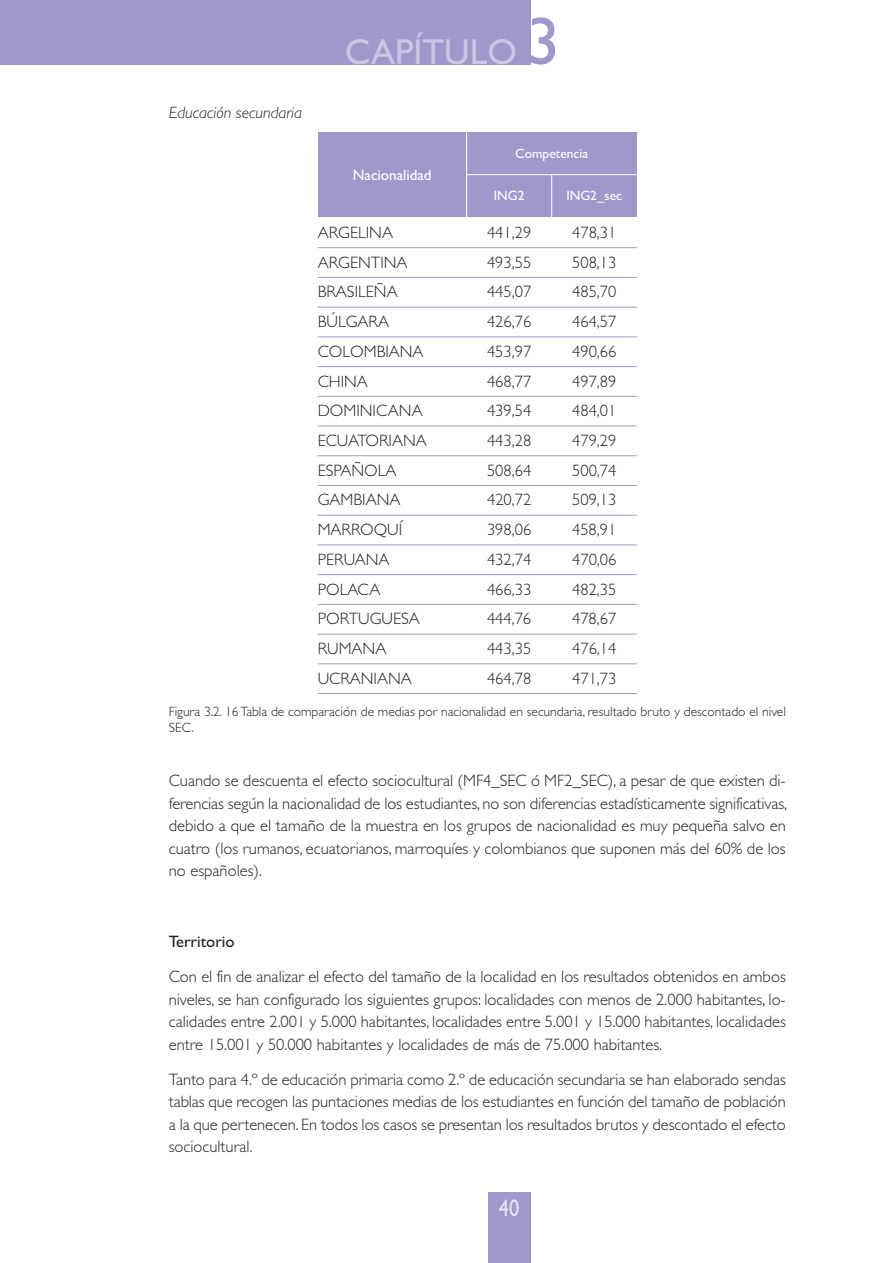
<style>
.page{position:relative;width:892px;height:1263px;background:#fff}
.page>*{position:absolute;margin:0;border:0;box-sizing:border-box;transform-origin:0 0}
.t1{font:36px "Gill Sans";color:#cac7e4}
.t2{font:24px "Gill Sans";color:#e7e6f3;scale:.85 1}
.t3{font:300 16.5px/22.5px "Gill Sans";color:#231f20;text-align:justify}
.t4{font:italic 300 16.5px "Gill Sans";color:#231f20}
.t5{font:16.5px "Gill Sans";color:#231f20}
.t6{font:15px "Gill Sans";color:#fff}
.t7{font:300 13.5px/16.2px "Gill Sans";color:#231f20}
.t8{font:13.5px "Gill Sans";color:#fff}
.s1{font-size:67.5px;color:#9f99cb}
</style>
<div class="page">
<div style="left:488px;top:1191px;width:42px;height:71px;background:#9f99cb"></div>
<div style="left:0;top:0;width:530px;height:64px;background:#9f99cb"></div>
<hr style="left:318px;top:247px;width:318px;height:1px;background:#9f99cb">
<hr style="left:318px;top:277px;width:318px;height:1px;background:#9f99cb">
<hr style="left:318px;top:307px;width:318px;height:1px;background:#9f99cb">
<hr style="left:318px;top:336px;width:318px;height:1px;background:#9f99cb">
<hr style="left:318px;top:366px;width:318px;height:1px;background:#9f99cb">
<hr style="left:318px;top:396px;width:318px;height:1px;background:#9f99cb">
<hr style="left:318px;top:425px;width:318px;height:1px;background:#9f99cb">
<hr style="left:318px;top:455px;width:318px;height:1px;background:#9f99cb">
<hr style="left:318px;top:485px;width:318px;height:1px;background:#9f99cb">
<hr style="left:318px;top:514px;width:318px;height:1px;background:#9f99cb">
<hr style="left:318px;top:544px;width:318px;height:1px;background:#9f99cb">
<hr style="left:318px;top:574px;width:318px;height:1px;background:#9f99cb">
<hr style="left:318px;top:604px;width:318px;height:1px;background:#9f99cb">
<hr style="left:318px;top:633px;width:318px;height:1px;background:#9f99cb">
<hr style="left:318px;top:663px;width:318px;height:1px;background:#9f99cb">
<hr style="left:318px;top:693px;width:318px;height:1px;background:#9f99cb">
<div style="left:318px;top:132px;width:148px;height:85px;background:#9f99cb"></div>
<div style="left:466px;top:175px;width:85px;height:42px;background:#9f99cb"></div>
<div style="left:466px;top:132px;width:170px;height:43px;background:#9f99cb"></div>
<div style="left:551px;top:175px;width:85px;height:42px;background:#9f99cb"></div>
<hr style="left:466px;top:132px;width:1px;height:85px;background:#fff">
<hr style="left:466px;top:174px;width:170px;height:1px;background:#fff">
<hr style="left:551px;top:175px;width:1px;height:42px;background:#fff">
<h1 class="t1" style="left:345px;top:39px;width:217px">CAPÍTULO <span class="s1">3</span></h1>
<p class="t4" style="left:169px;top:107px;width:135px">Educación secundaria</p>
<p class="t6" style="left:353px;top:169px;width:80px">Nacionalidad</p>
<p class="t8" style="left:515px;top:149px;width:74px">Competencia</p>
<p class="t8" style="left:566px;top:191px;width:57px">ING2_sec</p>
<p class="t8" style="left:494px;top:191px;width:32px">ING2</p>
<p class="t3" style="left:318px;top:223px;width:77px">ARGELINA</p>
<p class="t3" style="left:487px;top:223px;width:46px">441,29</p>
<p class="t3" style="left:572px;top:223px;width:46px">478,31</p>
<p class="t3" style="left:318px;top:253px;width:91px">ARGENTINA</p>
<p class="t3" style="left:487px;top:253px;width:46px">493,55</p>
<p class="t3" style="left:572px;top:253px;width:46px">508,13</p>
<p class="t3" style="left:318px;top:282px;width:81px">BRASILEÑA</p>
<p class="t3" style="left:487px;top:282px;width:46px">445,07</p>
<p class="t3" style="left:572px;top:282px;width:46px">485,70</p>
<p class="t3" style="left:318px;top:312px;width:73px">BÚLGARA</p>
<p class="t3" style="left:487px;top:312px;width:46px">426,76</p>
<p class="t3" style="left:572px;top:312px;width:46px">464,57</p>
<p class="t3" style="left:318px;top:342px;width:107px">COLOMBIANA</p>
<p class="t3" style="left:487px;top:342px;width:46px">453,97</p>
<p class="t3" style="left:572px;top:342px;width:46px">490,66</p>
<p class="t3" style="left:318px;top:371px;width:52px">CHINA</p>
<p class="t3" style="left:487px;top:371px;width:46px">468,77</p>
<p class="t3" style="left:572px;top:371px;width:46px">497,89</p>
<p class="t3" style="left:318px;top:401px;width:106px">DOMINICANA</p>
<p class="t3" style="left:487px;top:401px;width:46px">439,54</p>
<p class="t3" style="left:572px;top:401px;width:46px">484,01</p>
<p class="t3" style="left:318px;top:431px;width:111px">ECUATORIANA</p>
<p class="t3" style="left:487px;top:431px;width:46px">443,28</p>
<p class="t3" style="left:572px;top:431px;width:46px">479,29</p>
<p class="t3" style="left:318px;top:460px;width:80px">ESPAÑOLA</p>
<p class="t3" style="left:487px;top:460px;width:46px">508,64</p>
<p class="t3" style="left:572px;top:460px;width:46px">500,74</p>
<p class="t3" style="left:318px;top:490px;width:84px">GAMBIANA</p>
<p class="t3" style="left:487px;top:490px;width:46px">420,72</p>
<p class="t3" style="left:572px;top:490px;width:46px">509,13</p>
<p class="t3" style="left:318px;top:520px;width:86px">MARROQUÍ</p>
<p class="t3" style="left:487px;top:520px;width:46px">398,06</p>
<p class="t3" style="left:572px;top:520px;width:46px">458,91</p>
<p class="t3" style="left:318px;top:550px;width:73px">PERUANA</p>
<p class="t3" style="left:487px;top:550px;width:46px">432,74</p>
<p class="t3" style="left:572px;top:550px;width:46px">470,06</p>
<p class="t3" style="left:318px;top:579px;width:64px">POLACA</p>
<p class="t3" style="left:487px;top:579px;width:46px">466,33</p>
<p class="t3" style="left:572px;top:579px;width:46px">482,35</p>
<p class="t3" style="left:318px;top:609px;width:104px">PORTUGUESA</p>
<p class="t3" style="left:487px;top:609px;width:46px">444,76</p>
<p class="t3" style="left:572px;top:609px;width:46px">478,67</p>
<p class="t3" style="left:318px;top:639px;width:70px">RUMANA</p>
<p class="t3" style="left:487px;top:639px;width:46px">443,35</p>
<p class="t3" style="left:572px;top:639px;width:46px">476,14</p>
<p class="t3" style="left:318px;top:668px;width:96px">UCRANIANA</p>
<p class="t3" style="left:487px;top:668px;width:46px">464,78</p>
<p class="t3" style="left:572px;top:668px;width:46px">471,73</p>
<p class="t7" style="left:169px;top:704px;width:618px">Figura 3.2. 16 Tabla de comparación de medias por nacionalidad en secundaria, resultado bruto y descontado el nivel<br>SEC.</p>
<p class="t3" style="left:169px;top:771px;width:619px">Cuando se descuenta el efecto sociocultural (MF4_SEC ó MF2_SEC), a pesar de que existen di&shy;ferencias según la nacionalidad de los estudiantes, no son diferencias estadísticamente significativas, debido a que el tamaño de la muestra en los grupos de nacionalidad es muy pequeña salvo en cuatro (los rumanos, ecuatorianos, marroquíes y colombianos que suponen más del 60% de los no españoles).</p>
<p class="t5" style="left:169px;top:935px;width:67px">Territorio</p>
<p class="t3" style="left:169px;top:966px;width:618px">Con el fin de analizar el efecto del tamaño de la localidad en los resultados obtenidos en ambos niveles, se han configurado los siguientes grupos: localidades con menos de 2.000 habitantes, lo&shy;calidades entre 2.001 y 5.000 habitantes, localidades entre 5.001 y 15.000 habitantes, localidades entre 15.001 y 50.000 habitantes y localidades de más de 75.000 habitantes.</p>
<p class="t3" style="left:169px;top:1069px;width:618px">Tanto para 4.º de educación primaria como 2.º de educación secundaria se han elaborado sendas tablas que recogen las puntaciones medias de los estudiantes en función del tamaño de población a la que pertenecen. En todos los casos se presentan los resultados brutos y descontado el efecto sociocultural.</p>
<h2 class="t2" style="left:499px;top:1199px;width:26px">40</h2>
</div>
